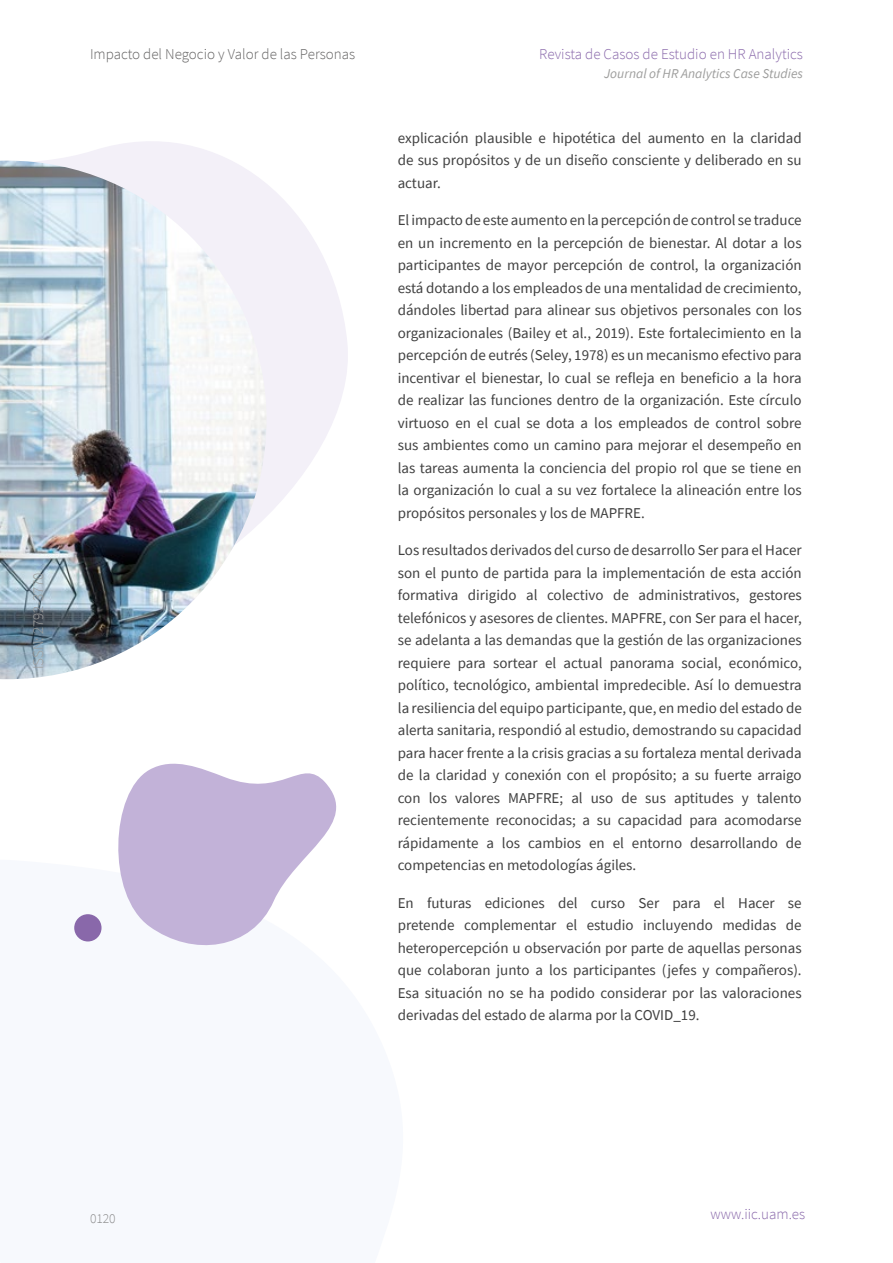
<style>
.page{position:relative;width:893px;height:1263px;background:#fff}
.page>*{position:absolute;margin:0;border:0;box-sizing:border-box;transform-origin:0 0}
.t1{font:15px/22.5px "Source Sans Pro";color:#404040;text-align:justify}
.t2{font:300 15px "Source Sans Pro";color:#8968aa}
.t3{font:300 15px "Source Sans Pro";color:#646363}
.t4{font:300 15px "Source Sans Pro";color:#9d9d9c}
.t5{font:italic 13.5px "Source Sans Pro";color:#9d9d9c}
.t6{font:300 13.5px "Source Sans Pro";color:#878787}
</style>
<div class="page">
<svg style="left:118px;top:763px;width:219px;height:183px;fill:#c2b2d8"></svg>
<div style="left:74px;top:914px;width:28px;height:27px;background:#8968aa;border-radius:50%"></div>
<svg style="left:0;top:141px;width:348px;height:375px;fill:#f3f0f8"></svg>
<img style="left:0;top:161px;width:267px;height:518px">
<p class="t4" style="left:29px;top:669px;width:98px;rotate:-90deg">ISSN: 2792-3770</p>
<p class="t3" style="left:90px;top:45px;width:267px">Impacto del Negocio y Valor de las Personas</p>
<p class="t2" style="left:539px;top:45px;width:265px">Revista de Casos de Estudio en HR Analytics</p>
<p class="t5" style="left:604px;top:65px;width:200px">Journal of HR Analytics Case Studies</p>
<p class="t1" style="left:398px;top:126px;width:405px">explicación plausible e hipotética del aumento en la claridad de sus propósitos y de un diseño consciente y deliberado en su actuar.</p>
<p class="t1" style="left:398px;top:209px;width:406px">El impacto de este aumento en la percepción de control se traduce en un incremento en la percepción de bienestar. Al dotar a los participantes de mayor percepción de control, la organización está dotando a los empleados de una mentalidad de crecimiento, dándoles libertad para alinear sus objetivos personales con los organizacionales (Bailey et al., 2019). Este fortalecimiento en la percepción de eutrés (Seley, 1978) es un mecanismo efectivo para incentivar el bienestar, lo cual se refleja en beneficio a la hora de realizar las funciones dentro de la organización. Este círculo virtuoso en el cual se dota a los empleados de control sobre sus ambientes como un camino para mejorar el desempeño en las tareas aumenta la conciencia del propio rol que se tiene en la organización lo cual a su vez fortalece la alineación entre los propósitos personales y los de MAPFRE.</p>
<p class="t1" style="left:398px;top:539px;width:406px">Los resultados derivados del curso de desarrollo Ser para el Hacer son el punto de partida para la implementación de esta acción formativa dirigido al colectivo de administrativos, gestores telefónicos y asesores de clientes. MAPFRE, con Ser para el hacer, se adelanta a las demandas que la gestión de las organizaciones requiere para sortear el actual panorama social, económico, político, tecnológico, ambiental impredecible. Así lo demuestra la resiliencia del equipo participante, que, en medio del estado de alerta sanitaria, respondió al estudio, demostrando su capacidad para hacer frente a la crisis gracias a su fortaleza mental derivada de la claridad y conexión con el propósito; a su fuerte arraigo con los valores MAPFRE; al uso de sus aptitudes y talento recientemente reconocidas; a su capacidad para acomodarse rápidamente a los cambios en el entorno desarrollando de competencias en metodologías ágiles.</p>
<p class="t1" style="left:398px;top:891px;width:405px">En futuras ediciones del curso Ser para el Hacer se pretende complementar el estudio incluyendo medidas de heteropercepción u observación por parte de aquellas personas que colaboran junto a los participantes (jefes y compañeros).<br>Esa situación no se ha podido considerar por las valoraciones derivadas del estado de alarma por la COVID_19.</p>
<p class="t6" style="left:90px;top:1210px;width:27px">0120</p>
<p class="t2" style="left:710px;top:1205px;width:96px">www.iic.uam.es</p>
</div>
